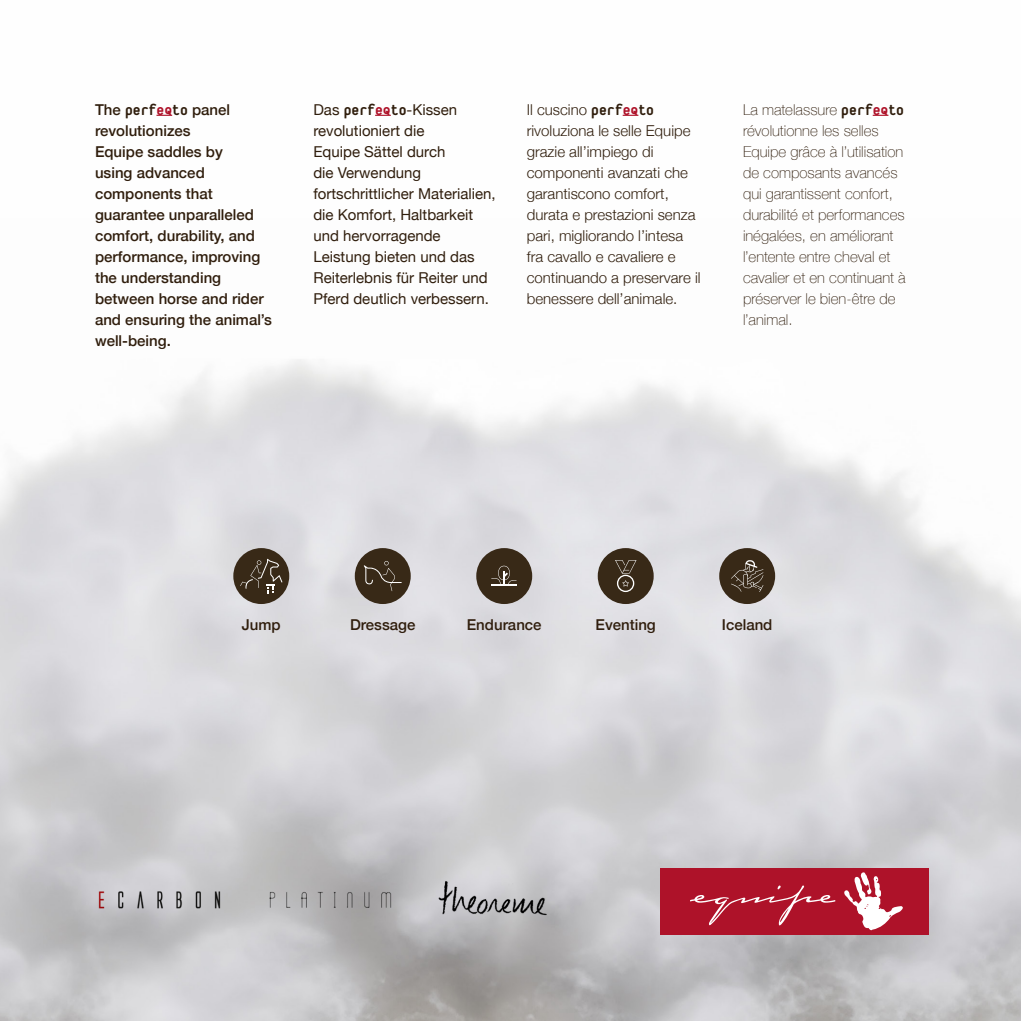
<style>
.page{position:relative;width:1021px;height:1021px;background:#fff}
.page>*{position:absolute;margin:0;border:0;box-sizing:border-box;transform-origin:0 0}
.t1{font:500 15px/21px "Helvetica Neue";color:#301e0d}
.t2{font:100 15px/21px "Helvetica Neue";color:#301e0d}
.t3{font:300 15px/21px "Helvetica Neue";color:#301e0d}
.t4{font:15px/21px "Helvetica Neue";color:#301e0d}
.s1{font-family:"Platelet OT";font-weight:800;font-size:17px}
.s2{font-family:"Platelet OT";font-weight:800;font-size:17px;color:#ae1229}
</style>
<div class="page">
<img style="left:0;top:114px;width:1020px;height:906px">
<svg style="left:622px;top:115px;width:16px;height:1px"></svg>
<svg style="left:375px;top:115px;width:16px;height:1px"></svg>
<svg style="left:156px;top:115px;width:16px;height:1px"></svg>
<svg style="left:872px;top:115px;width:16px;height:1px"></svg>
<img style="left:95px;top:874px;width:128px;height:53px">
<img style="left:266px;top:874px;width:129px;height:53px">
<img style="left:416px;top:870px;width:149px;height:62px">
<div style="left:233px;top:548px;width:56px;height:56px;background:#382917;border-radius:50%"></div>
<svg style="left:240px;top:559px;width:42px;height:34px"></svg>
<div style="left:355px;top:548px;width:56px;height:56px;background:#382917;border-radius:50%"></div>
<svg style="left:364px;top:561px;width:37px;height:30px"></svg>
<div style="left:476px;top:548px;width:56px;height:56px;background:#382917;border-radius:50%"></div>
<hr style="left:491px;top:584px;width:26px;height:2px;background:#fff">
<svg style="left:491px;top:565px;width:25px;height:19px"></svg>
<div style="left:597px;top:548px;width:56px;height:56px;background:#382917;border-radius:50%"></div>
<svg style="left:615px;top:560px;width:21px;height:32px"></svg>
<div style="left:719px;top:548px;width:56px;height:56px;background:#382917;border-radius:50%"></div>
<svg style="left:731px;top:560px;width:32px;height:32px"></svg>
<div style="left:660px;top:867px;width:268px;height:67px;background:#ae1229"></div>
<svg style="left:844px;top:872px;width:59px;height:58px"></svg>
<svg style="left:690px;top:885px;width:145px;height:40px"></svg>
<p class="t1" style="left:95px;top:98px;width:178px">The <span class="s1">perf</span><span class="s2">eQ</span><span class="s1">to</span> panel revolutionizes<br>Equipe saddles by<br>using advanced components that guarantee unparalleled comfort, durability, and performance, improving the understanding between horse and rider and ensuring the animal’s well-being.</p>
<p class="t4" style="left:313px;top:100px;width:184px">Das <span class="s1">perf</span><span class="s2">eQ</span><span class="s1">to</span>-Kissen revolutioniert die<br>Equipe Sättel durch<br>die Verwendung fortschrittlicher Materialien, die Komfort, Haltbarkeit und hervorragende<br>Leistung bieten und das<br>Reiterlebnis für Reiter und<br>Pferd deutlich verbessern.</p>
<p class="t3" style="left:527px;top:98px;width:175px">Il cuscino <span class="s1">perf</span><span class="s2">eQ</span><span class="s1">to </span>rivoluziona le selle Equipe grazie all’impiego di componenti avanzati che garantiscono comfort, durata e prestazioni senza pari, migliorando l’intesa fra cavallo e cavaliere e continuando a preservare il benessere dell’animale.</p>
<p class="t2" style="left:743px;top:98px;width:164px">La matelassure <span class="s1">perf</span><span class="s2">eQ</span><span class="s1">to </span>révolutionne les selles<br>Equipe grâce à l’utilisation de composants avancés qui garantissent confort, durabilité et performances inégalées, en améliorant l’entente entre cheval et cavalier et en continuant à préserver le bien-être de l’animal.</p>
<p class="t1" style="left:242px;top:612px;width:40px">Jump</p>
<p class="t1" style="left:350px;top:612px;width:67px">Dressage</p>
<p class="t1" style="left:467px;top:612px;width:76px">Endurance</p>
<p class="t1" style="left:595px;top:612px;width:62px">Eventing</p>
<p class="t1" style="left:722px;top:612px;width:52px">Iceland</p>
</div>
